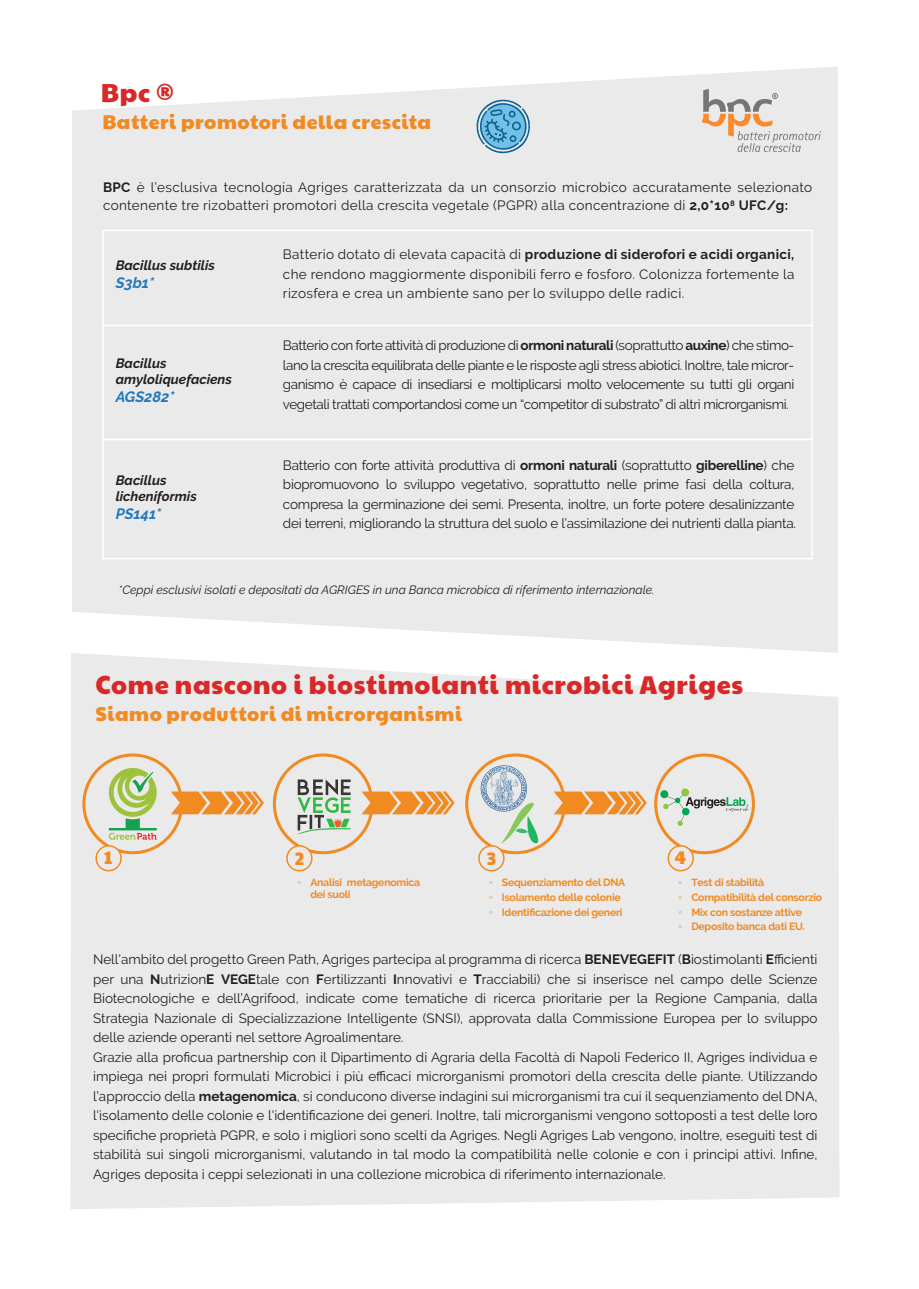
<style>
.page{position:relative;width:919px;height:1289px;background:#fff}
.page>*{position:absolute;margin:0;border:0;box-sizing:border-box;transform-origin:0 0}
.t1{font:25.5px "Paytone One";letter-spacing:.025em;color:#d82928}
.t2{font:19.5px "Paytone One";letter-spacing:.025em;color:#f18a21}
.t3{font:18.45px "Paytone One";color:#f18a21}
.t4{font:italic 700 15px "Raleway";color:#2278bd}
.t5{font:13.5px/19.5px "Raleway";color:#241f1f;text-align:justify}
.t6{font:13.5px/19.5px "Raleway";letter-spacing:-.02em;color:#241f1f}
.t7{font:13.5px/18px "Raleway";letter-spacing:.025em;color:#241f1f}
.t8{font:italic 700 13.5px/16.2px "Raleway";color:#241f1f}
.t9{font:italic 12px "Raleway";color:#241f1f}
.t10{font:700 10.5px/14.7px "Raleway";letter-spacing:-.025em;color:#f18a21}
.s1{font-weight:700}
.s2{font-family:"Times New Roman";font-weight:400}
.s3{font-family:"Times New Roman";font-weight:400;font-size:10.2px}
.s4{font-size:10.2px}
</style>
<div class="page">
<div style="left:70px;top:653px;width:769px;height:556px;background:#ebeaea"></div>
<svg style="left:72px;top:66px;width:765px;height:587px;background:#ecebeb"></svg>
<div style="left:660px;top:790px;width:8px;height:8px;background:#00a650;border-radius:50%"></div>
<div style="left:681px;top:788px;width:8px;height:8px;background:#90c73d;border-radius:50%"></div>
<svg style="left:663px;top:792px;width:85px;height:34px;background:#cbd5cd"></svg>
<div style="left:82px;top:753px;width:101px;height:101px;border:3px solid #f18a21;border-radius:50%"></div>
<div style="left:96px;top:845px;width:25px;height:25px;background:#ebeaea;border-radius:50%"></div>
<div style="left:95px;top:845px;width:27px;height:26px;border:2px solid #f18a21;border-radius:50%"></div>
<div style="left:273px;top:753px;width:100px;height:101px;border:3px solid #f18a21;border-radius:50%"></div>
<div style="left:287px;top:845px;width:25px;height:25px;background:#ebeaea;border-radius:50%"></div>
<div style="left:286px;top:845px;width:26px;height:26px;border:2px solid #f18a21;border-radius:50%"></div>
<div style="left:465px;top:753px;width:101px;height:101px;border:3px solid #f18a21;border-radius:50%"></div>
<div style="left:479px;top:845px;width:25px;height:25px;background:#ebeaea;border-radius:50%"></div>
<div style="left:478px;top:845px;width:26px;height:26px;border:2px solid #f18a21;border-radius:50%"></div>
<div style="left:654px;top:753px;width:100px;height:101px;border:3px solid #f18a21;border-radius:50%"></div>
<div style="left:668px;top:845px;width:25px;height:25px;background:#ebeaea;border-radius:50%"></div>
<div style="left:667px;top:845px;width:26px;height:26px;border:2px solid #f18a21;border-radius:50%"></div>
<svg style="left:297px;top:779px;width:53px;height:55px;background:#a8bba7"></svg>
<svg style="left:109px;top:768px;width:48px;height:72px;background:#bad198"></svg>
<svg style="left:480px;top:765px;width:58px;height:78px;background:#c6d4d0"></svg>
<svg style="left:171px;top:791px;width:93px;height:23px;background:#efa152"></svg>
<svg style="left:361px;top:791px;width:93px;height:23px;background:#efa152"></svg>
<svg style="left:553px;top:791px;width:93px;height:23px;background:#efa152"></svg>
<svg style="left:475px;top:98px;width:56px;height:57px;background:#87b9d4"></svg>
<svg style="left:701px;top:89px;width:120px;height:63px;background:#ded5cf"></svg>
<div style="left:102px;top:230px;width:710px;height:96px;border:2px solid #fff"></div>
<div style="left:102px;top:325px;width:710px;height:115px;border:2px solid #fff"></div>
<div style="left:102px;top:438px;width:710px;height:121px;border:2px solid #fff"></div>
<h1 class="t1" style="left:101px;top:70px;width:75px">Bpc ®</h1>
<h2 class="t2" style="left:102px;top:104px;width:330px">Batteri promotori della crescita</h2>
<p class="t7" style="left:103px;top:179px;width:710px"><span class="s1">BPC</span> è l’esclusiva tecnología Agriges caratterizzata da un consorzio microbico accuratamente selezionato contenente tre rizobatteri promotori della crescita vegetale (PGPR) alla concentrazione di <span class="s1">2,0*10</span><sup>8</sup> <span class="s1">UFC/g:</span></p>
<p class="t8" style="left:116px;top:257px;width:101px">Bacillus subtilis</p>
<p class="t4" style="left:116px;top:274px;width:40px">S3b1*</p>
<p class="t8" style="left:116px;top:355px;width:118px">Bacillus amyloliquefaciens</p>
<p class="t4" style="left:116px;top:388px;width:60px">AGS282*</p>
<p class="t8" style="left:116px;top:472px;width:83px">Bacillus licheniformis</p>
<p class="t4" style="left:116px;top:505px;width:47px">PS141*</p>
<p class="t5" style="left:283px;top:244px;width:513px">Batterio dotato di elevata capacità di <span class="s1">produzione di siderofori e acidi organici, </span>che rendono maggiormente disponibili ferro e fosforo. Colonizza fortemente la rizosfera e crea un ambiente sano per lo sviluppo delle radici.</p>
<p class="t5" style="left:283px;top:336px;width:513px">Batterio con forte attività di produzione di <span class="s1">ormoni naturali</span> (soprattutto <span class="s1">auxine</span>) che stimo&shy;lano la crescita equilibrata delle piante e le risposte agli stress abiotici. Inoltre, tale micror&shy;ganismo è capace di insediarsi e moltiplicarsi molto velocemente su tutti gli organi vegetali trattati comportandosi come un “competitor di substrato” di altri microrganismi.</p>
<p class="t6" style="left:283px;top:455px;width:514px">Batterio con forte attività produttiva di <span class="s1">ormoni naturali</span> (soprattutto <span class="s1">giberelline</span>) che biopromuovono lo sviluppo vegetativo, soprattutto nelle prime fasi della coltura, compresa la germinazione dei semi. Presenta, inoltre, un forte potere desalinizzante dei terreni, migliorando la struttura del suolo e l’assimilazione dei nutrienti dalla pianta.</p>
<p class="t9" style="left:119px;top:583px;width:537px">*Ceppi esclusivi isolati e depositati da AGRIGES in una Banca microbica di riferimento internazionale.</p>
<h1 class="t1" style="left:95px;top:661px;width:649px">Come nascono i biostimolanti microbici Agriges</h1>
<h2 class="t2" style="left:95px;top:696px;width:368px">Siamo produttori di microrganismi</h2>
<h3 class="t3" style="left:104px;top:840px;width:10px">1</h3>
<h3 class="t3" style="left:295px;top:841px;width:11px">2</h3>
<h3 class="t3" style="left:487px;top:841px;width:11px">3</h3>
<h3 class="t3" style="left:674px;top:840px;width:13px">4</h3>
<p class="t10" style="left:310px;top:876px;width:111px;line-height:12px;text-indent:-13px"><span class="s2">◦</span> Analisi metagenomica dei suoli</p>
<p class="t10" style="left:489px;top:875px;width:137px"><span class="s2">◦</span> Sequenziamento del DNA <span class="s2">◦</span> Isolamento delle colonie <span class="s2">◦</span> Identificazione dei generi</p>
<p class="t10" style="left:678px;top:875px;width:145px"><span class="s3">◦</span> <span class="s4">T</span>est di stabilità<br><span class="s2">◦</span> Compatibilità del consorzio <span class="s2">◦</span> Mix con sostanze attive<br><span class="s2">◦</span> Deposito banca dati EU.</p>
<p class="t5" style="left:93px;top:949px;width:726px;text-align:left">Nell'ambito del progetto Green Path, Agriges partecipa al programma di ricerca <span class="s1">BENEVEGEFIT</span> (<span class="s1">B</span>iostimolanti <span class="s1">E</span>fficienti per una <span class="s1">N</span>utrizion<span class="s1">E VEGE</span>tale con <span class="s1">F</span>ertilizzanti <span class="s1">I</span>nnovativi e <span class="s1">T</span>racciabili) che si inserisce nel campo delle Scienze Biotecnologiche e dell’Agrifood, indicate come tematiche di ricerca prioritarie per la Regione Campania, dalla Strategia Nazionale di Specializzazione Intelligente (SNSI), approvata dalla Commissione Europea per lo sviluppo delle aziende operanti nel settore Agroalimentare.<br>Grazie alla proficua partnership con il Dipartimento di Agraria della Facoltà di Napoli Federico II, Agriges individua e impiega nei propri formulati Microbici i più efficaci microrganismi promotori della crescita delle piante. Utilizzando l’approccio della <span class="s1">metagenomica</span>, si conducono diverse indagini sui microrganismi tra cui il sequenziamento del DNA, l'isolamento delle colonie e l'identificazione dei generi. Inoltre, tali microrganismi vengono sottoposti a test delle loro specifiche proprietà PGPR, e solo i migliori sono scelti da Agriges. Negli Agriges Lab vengono, inoltre, eseguiti test di stabilità sui singoli microrganismi, valutando in tal modo la compatibilità nelle colonie e con i principi attivi. Infine, Agriges deposita i ceppi selezionati in una collezione microbica di riferimento internazionale.</p>
</div>
